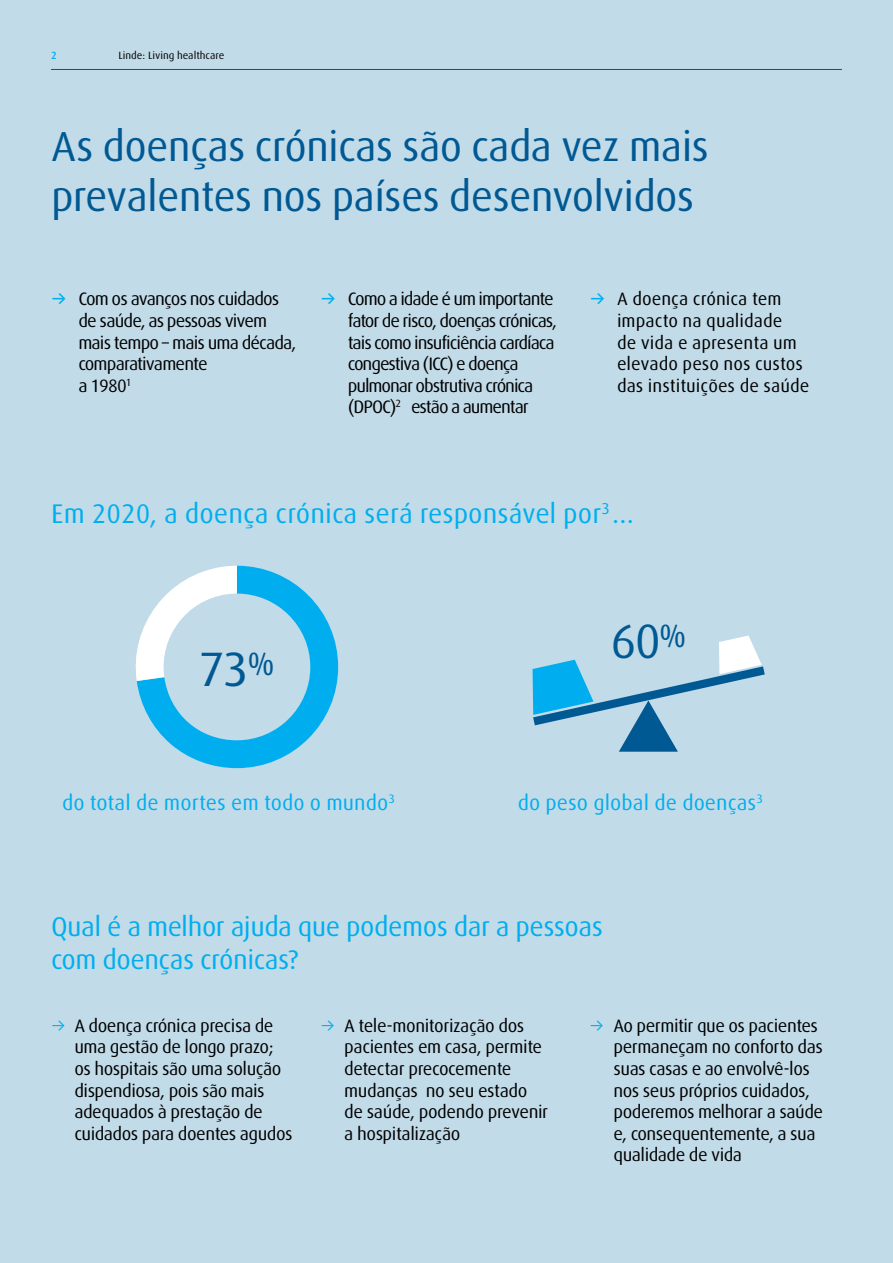
<style>
.page{position:relative;width:893px;height:1263px;background:#c2dbe8}
.page>*{position:absolute;margin:0;border:0;box-sizing:border-box;transform-origin:0 0}
.t1{font:48.3px "Linde Dax Global";color:#005993}
.t2{font:42px/50.4px "Linde Dax Global";letter-spacing:-.02em;color:#005993}
.t3{font:27px/32.4px "Linde Dax Global";letter-spacing:-.02em;color:#00aeef}
.t4{font:27px "Linde Dax Global";color:#00aeef}
.t5{font:21px "Linde Dax Global";color:#00aeef}
.t6{font:18px/21.6px "Linde Dax Global";letter-spacing:-.03em;color:#000}
.t7{font:18px/21.6px "Linde Dax Global";letter-spacing:-.06em;color:#000}
.t8{font:18px/21.6px "Linde Dax Global";color:#000}
.t9{font:18px/21.6px "Linde Dax Global";letter-spacing:-.05em;color:#000}
.t10{font:10.5px "Linde Dax Global";color:#000}
.t11{font:500 10.5px "Linde Dax Global";color:#00aeef}
.s1{font-weight:500;color:#00aeef}
.s2{color:#00aeef}
</style>
<div class="page">
<hr style="left:51px;top:69px;width:791px;height:1px;background:#005993">
<svg style="left:533px;top:635px;width:232px;height:117px"></svg>
<svg style="left:135px;top:566px;width:203px;height:202px"></svg>
<p class="t11" style="left:51px;top:50px;width:7px">2</p>
<p class="t10" style="left:118px;top:50px;width:108px">Linde: Living healthcare</p>
<h2 class="t2" style="left:51px;top:121px;width:660px">As doenças crónicas são cada vez mais prevalentes nos países desenvolvidos</h2>
<p class="t9" style="left:78px;top:288px;width:219px;text-indent:-27px"><span class="s1">→</span> Com os avanços nos cuidados de saúde, as pessoas vivem mais tempo – mais uma década, comparativamente<br>a 1980<sup>1</sup></p>
<p class="t7" style="left:348px;top:288px;width:211px;text-indent:-27px"><span class="s1">→</span> Como a idade é um importante fator de risco, doenças crónicas, tais como insuficiência cardíaca congestiva (ICC) e doença pulmonar obstrutiva crónica (DPOC)<sup>2</sup> estão a aumentar</p>
<p class="t8" style="left:617px;top:288px;width:194px;text-indent:-27px"><span class="s1">→</span> A doença crónica tem impacto na qualidade<br>de vida e apresenta um elevado peso nos custos das instituições de saúde</p>
<h3 class="t4" style="left:51px;top:498px;width:584px">Em 2020, a doença crónica será responsável por<sup>3</sup> ...</h3>
<h1 class="t1" style="left:199px;top:641px;width:78px">73<sup>%</sup></h1>
<p class="t5" style="left:62px;top:790px;width:334px">do total de mortes em todo o mundo<sup>3</sup></p>
<h1 class="t1" style="left:610px;top:613px;width:78px">60<sup>%</sup></h1>
<p class="t5" style="left:518px;top:790px;width:247px">do peso global de doenças<sup>3</sup></p>
<h3 class="t3" style="left:51px;top:911px;width:553px">Qual é a melhor ajuda que podemos dar a pessoas com doenças crónicas?</h3>
<p class="t6" style="left:74px;top:1015px;width:220px;text-indent:-23px"><span class="s2">→</span> A doença crónica precisa de uma gestão de longo prazo; os hospitais são uma solução dispendiosa, pois são mais adequados à prestação de cuidados para doentes agudos</p>
<p class="t6" style="left:344px;top:1015px;width:206px;text-indent:-24px"><span class="s2">→</span> A tele-monitorização dos pacientes em casa, permite detectar precocemente mudanças no seu estado de saúde, podendo prevenir a hospitalização</p>
<p class="t6" style="left:613px;top:1015px;width:211px;text-indent:-24px"><span class="s2">→</span> Ao permitir que os pacientes permaneçam no conforto das suas casas e ao envolvê-los nos seus próprios cuidados, poderemos melhorar a saúde e, consequentemente, a sua qualidade de vida</p>
</div>
